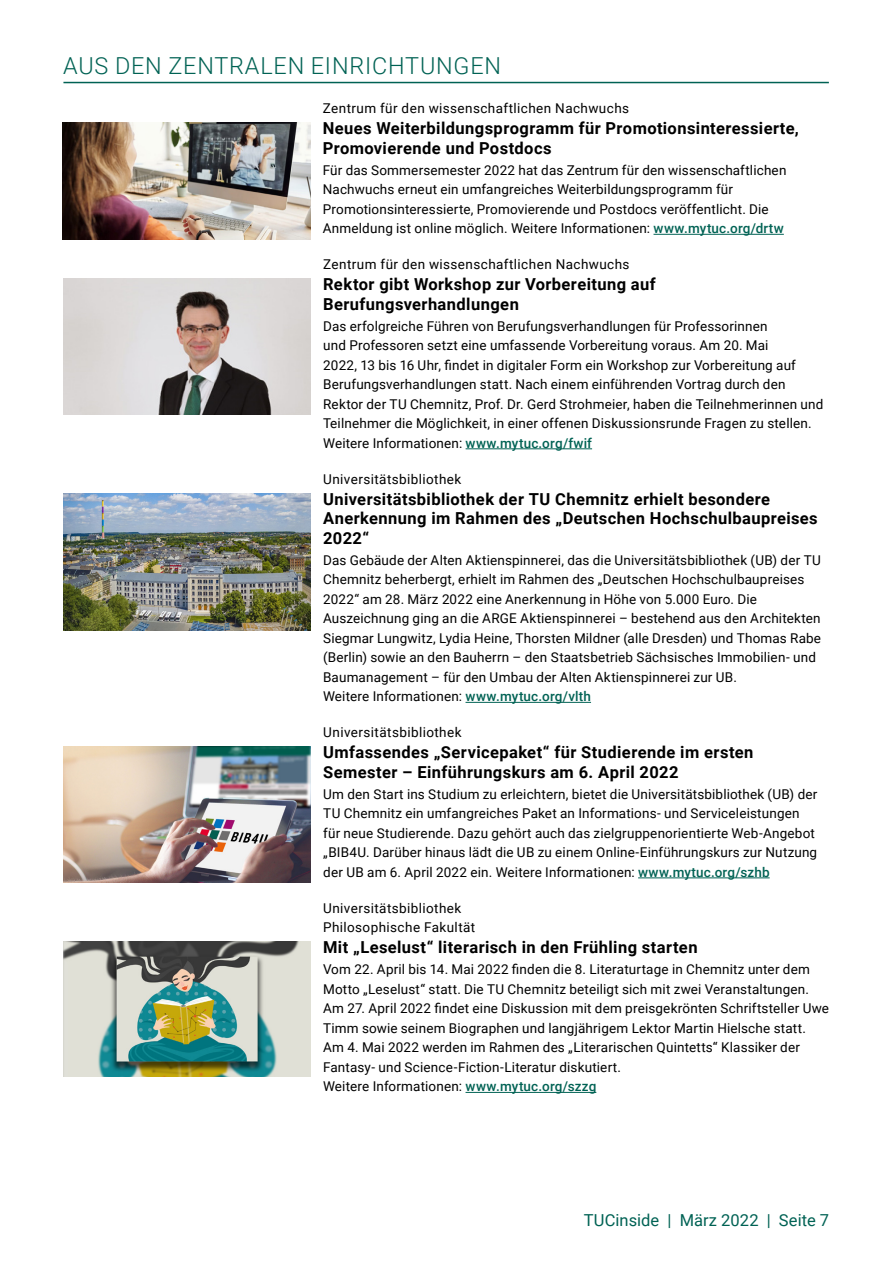
<style>
.page{position:relative;width:893px;height:1263px;background:#fff}
.page>*{position:absolute;margin:0;border:0;box-sizing:border-box;transform-origin:0 0}
.H1_Kapitel__Aus_den{font:300 23.4px "Roboto";letter-spacing:.035em;color:#006254}
.H3__Haupt-__Überschr{font:700 16.5px/19.5px "Roboto";letter-spacing:.025em;color:#000}
.t1{font:16.5px "Roboto";letter-spacing:.005em;color:#006254}
.Fließtext_deutsch{font:13.5px/19.5px "Roboto";letter-spacing:.01em;color:#000}
.H2_Rubrik__Fakultät{font:13.5px "Roboto";letter-spacing:.03em;color:#000}
.s1{font-weight:500;color:#006254}
</style>
<div class="page">
<img style="left:64px;top:278px;width:246px;height:137px">
<img style="left:62px;top:122px;width:248px;height:117px">
<hr style="left:465px;top:702px;width:126px;height:1px;background:#006254">
<img style="left:64px;top:746px;width:246px;height:137px">
<hr style="left:63px;top:82px;width:766px;height:1px;background:#006254">
<img style="left:64px;top:493px;width:246px;height:137px">
<hr style="left:653px;top:234px;width:131px;height:1px;background:#006254">
<hr style="left:466px;top:448px;width:126px;height:1px;background:#006254">
<hr style="left:638px;top:877px;width:132px;height:1px;background:#006254">
<img style="left:64px;top:941px;width:246px;height:135px">
<hr style="left:465px;top:1092px;width:131px;height:1px;background:#006254">
<h1 class="H1_Kapitel__Aus_den" style="left:63px;top:50px;width:439px">AUS DEN ZENTRALEN EINRICHTUNGEN</h1>
<h2 class="H2_Rubrik__Fakultät" style="left:323px;top:99px;width:308px">Zentrum für den wissenschaftlichen Nachwuchs</h2>
<h3 class="H3__Haupt-__Überschr" style="left:323px;top:118px;width:478px">Neues Weiterbildungsprogramm für Promotionsinteressierte,<br>Promovierende und Postdocs</h3>
<p class="Fließtext_deutsch" style="left:323px;top:160px;width:465px">Für das Sommersemester 2022 hat das Zentrum für den wissenschaftlichen Nachwuchs erneut ein umfangreiches Weiterbildungsprogramm für Promotionsinteressierte, Promovierende und Postdocs veröffentlicht. Die Anmeldung ist online möglich. Weitere Informationen: <span class="s1">www.mytuc.org/drtw</span></p>
<h2 class="H2_Rubrik__Fakultät" style="left:323px;top:255px;width:308px">Zentrum für den wissenschaftlichen Nachwuchs</h2>
<h3 class="H3__Haupt-__Überschr" style="left:323px;top:274px;width:334px">Rektor gibt Workshop zur Vorbereitung auf<br>Berufungsverhandlungen</h3>
<p class="Fließtext_deutsch" style="left:323px;top:316px;width:502px">Das erfolgreiche Führen von Berufungsverhandlungen für Professorinnen<br>und Professoren setzt eine umfassende Vorbereitung voraus. Am 20. Mai<br>2022, 13 bis 16 Uhr, findet in digitaler Form ein Workshop zur Vorbereitung auf Berufungsverhandlungen statt. Nach einem einführenden Vortrag durch den Rektor der TU Chemnitz, Prof. Dr. Gerd Strohmeier, haben die Teilnehmerinnen und Teilnehmer die Möglichkeit, in einer offenen Diskussionsrunde Fragen zu stellen.</p>
<p class="Fließtext_deutsch" style="left:323px;top:433px;width:270px">Weitere Informationen: <span class="s1">www.mytuc.org/fwif</span></p>
<h2 class="H2_Rubrik__Fakultät" style="left:323px;top:470px;width:140px">Universitätsbibliothek</h2>
<h3 class="H3__Haupt-__Überschr" style="left:323px;top:489px;width:496px">Universitätsbibliothek der TU Chemnitz erhielt besondere<br>Anerkennung im Rahmen des „Deutschen Hochschulbaupreises<br>2022“</h3>
<p class="Fließtext_deutsch" style="left:323px;top:550px;width:499px">Das Gebäude der Alten Aktienspinnerei, das die Universitätsbibliothek (UB) der TU Chemnitz beherbergt, erhielt im Rahmen des „Deutschen Hochschulbaupreises 2022“ am 28. März 2022 eine Anerkennung in Höhe von 5.000 Euro. Die Auszeichnung ging an die ARGE Aktienspinnerei – bestehend aus den Architekten Siegmar Lungwitz, Lydia Heine, Thorsten Mildner (alle Dresden) und Thomas Rabe (Berlin) sowie an den Bauherrn – den Staatsbetrieb Sächsisches Immobilien- und Baumanagement – für den Umbau der Alten Aktienspinnerei zur UB.</p>
<p class="Fließtext_deutsch" style="left:323px;top:686px;width:269px">Weitere Informationen: <span class="s1">www.mytuc.org/vlth</span></p>
<h2 class="H2_Rubrik__Fakultät" style="left:323px;top:723px;width:140px">Universitätsbibliothek</h2>
<h3 class="H3__Haupt-__Überschr" style="left:323px;top:742px;width:432px">Umfassendes „Servicepaket“ für Studierende im ersten<br>Semester – Einführungskurs am 6. April 2022</h3>
<p class="Fließtext_deutsch" style="left:323px;top:784px;width:496px">Um den Start ins Studium zu erleichtern, bietet die Universitätsbibliothek (UB) der TU Chemnitz ein umfangreiches Paket an Informations- und Serviceleistungen für neue Studierende. Dazu gehört auch das zielgruppenorientierte Web-Angebot „BIB4U. Darüber hinaus lädt die UB zu einem Online-Einführungskurs zur Nutzung der UB am 6. April 2022 ein. Weitere Informationen: <span class="s1">www.mytuc.org/szhb</span></p>
<h2 class="H2_Rubrik__Fakultät" style="left:323px;top:899px;width:140px">Universitätsbibliothek</h2>
<h2 class="H2_Rubrik__Fakultät" style="left:323px;top:918px;width:154px">Philosophische Fakultät</h2>
<h3 class="H3__Haupt-__Überschr" style="left:323px;top:937px;width:376px">Mit „Leselust“ literarisch in den Frühling starten</h3>
<p class="Fließtext_deutsch" style="left:323px;top:959px;width:507px">Vom 22. April bis 14. Mai 2022 finden die 8. Literaturtage in Chemnitz unter dem Motto „Leselust“ statt. Die TU Chemnitz beteiligt sich mit zwei Veranstaltungen.<br>Am 27. April 2022 findet eine Diskussion mit dem preisgekrönten Schriftsteller Uwe Timm sowie seinem Biographen und langjährigem Lektor Martin Hielsche statt.<br>Am 4. Mai 2022 werden im Rahmen des „Literarischen Quintetts“ Klassiker der Fantasy- und Science-Fiction-Literatur diskutiert.</p>
<p class="Fließtext_deutsch" style="left:323px;top:1076px;width:275px">Weitere Informationen: <span class="s1">www.mytuc.org/szzg</span></p>
<p class="t1" style="left:584px;top:1209px;width:247px">TUCinside | März 2022 | Seite 7</p>
</div>
